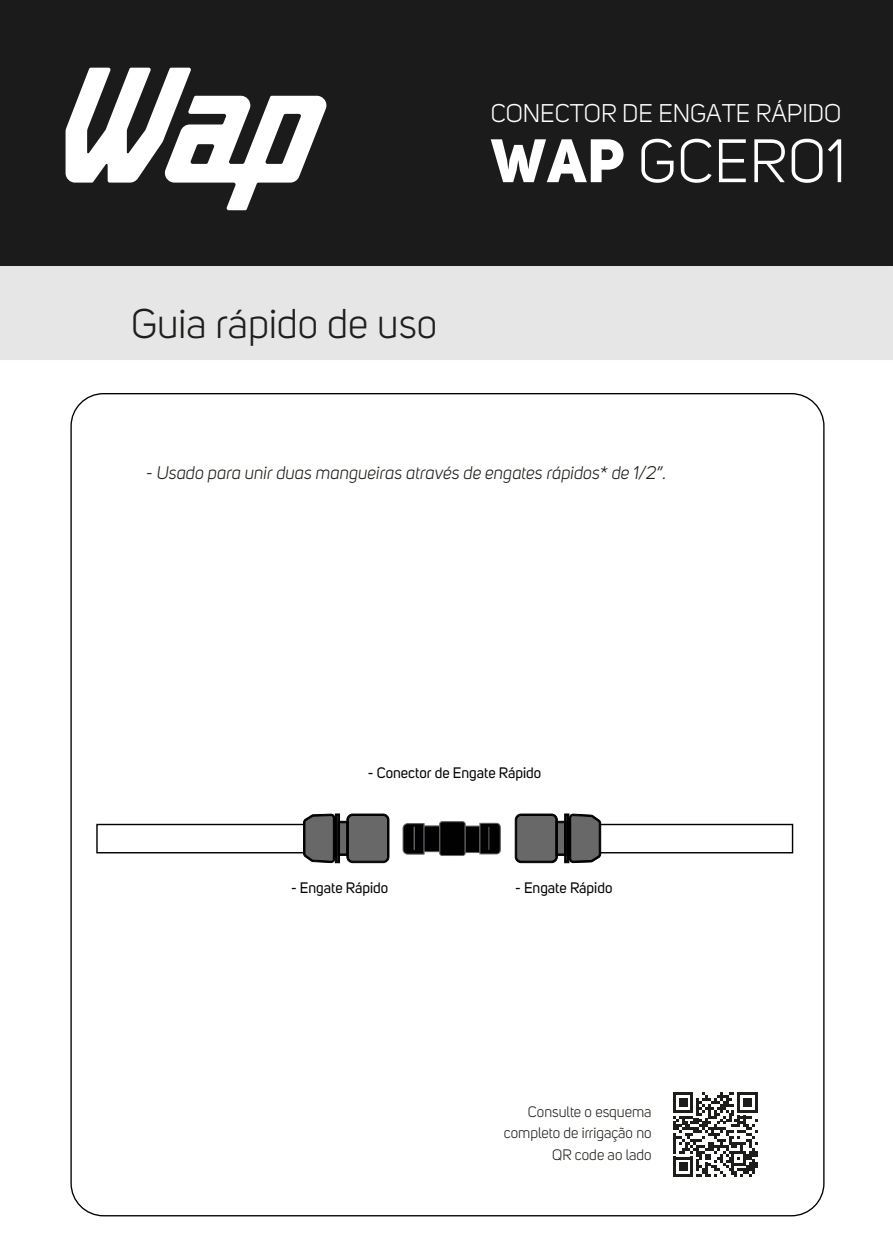
<style>
.page{position:relative;width:893px;height:1259px;background:#fff}
.page>*{position:absolute;margin:0;border:0;box-sizing:border-box;transform-origin:0 0}
.t1{font:60.6px "Uni Sans";letter-spacing:.015em;color:#fff}
.t2{font:41.1px "Uni Sans";color:#1e1e1c}
.t3{font:25.2px "Uni Sans";color:#fff}
.t4{font:italic 18px "Uni Sans";letter-spacing:-.005em;color:#1d1d1b}
.t5{font:15px "Uni Sans";color:#010101}
.t6{font:15px/21.6px "Uni Sans";color:#1d1d1b;text-align:right}
.s1{font-weight:800}
</style>
<div class="page">
<div style="left:440px;top:821px;width:25px;height:34px;background:#010101;border-radius:2px"></div>
<div style="left:439px;top:821px;width:26px;height:35px;border:1px solid #64676b;border-radius:2px"></div>
<div style="left:465px;top:825px;width:15px;height:28px;background:#010101;border:1px solid #64676b"></div>
<svg style="left:402px;top:823px;width:38px;height:32px"></svg>
<svg style="left:479px;top:822px;width:22px;height:32px"></svg>
<div style="left:583px;top:824px;width:210px;height:29px;border:1px solid #010101"></div>
<div style="left:96px;top:824px;width:225px;height:29px;border:1px solid #010101"></div>
<svg style="left:514px;top:813px;width:87px;height:50px;background:#5a5a5a"></svg>
<svg style="left:303px;top:813px;width:87px;height:50px;background:#5a5a5a"></svg>
<div style="left:0;top:0;width:893px;height:266px;background:#1b1b1b"></div>
<div style="left:0;top:266px;width:893px;height:94px;background:#e7e6e7"></div>
<svg style="left:66px;top:68px;width:260px;height:142px"></svg>
<svg style="left:673px;top:1092px;width:85px;height:85px"></svg>
<h2 class="t2" style="left:131px;top:300px;width:307px">Guia rápido de uso</h2>
<h3 class="t3" style="left:491px;top:99px;width:352px">CONECTOR DE ENGATE RÁPIDO</h3>
<h1 class="t1" style="left:491px;top:126px;width:356px"><span class="s1">WAP</span> GCER01</h1>
<p class="t4" style="left:146px;top:462px;width:522px">- Usado para unir duas mangueiras através de engates rápidos* de 1/2”.</p>
<p class="t5" style="left:368px;top:764px;width:175px">- Conector de Engate Rápido</p>
<p class="t5" style="left:291px;top:879px;width:99px">- Engate Rápido</p>
<p class="t5" style="left:515px;top:879px;width:99px">- Engate Rápido</p>
<p class="t6" style="left:504px;top:1100px;width:149px">Consulte o esquema completo de irrigação no<br>QR code ao lado</p>
</div>
